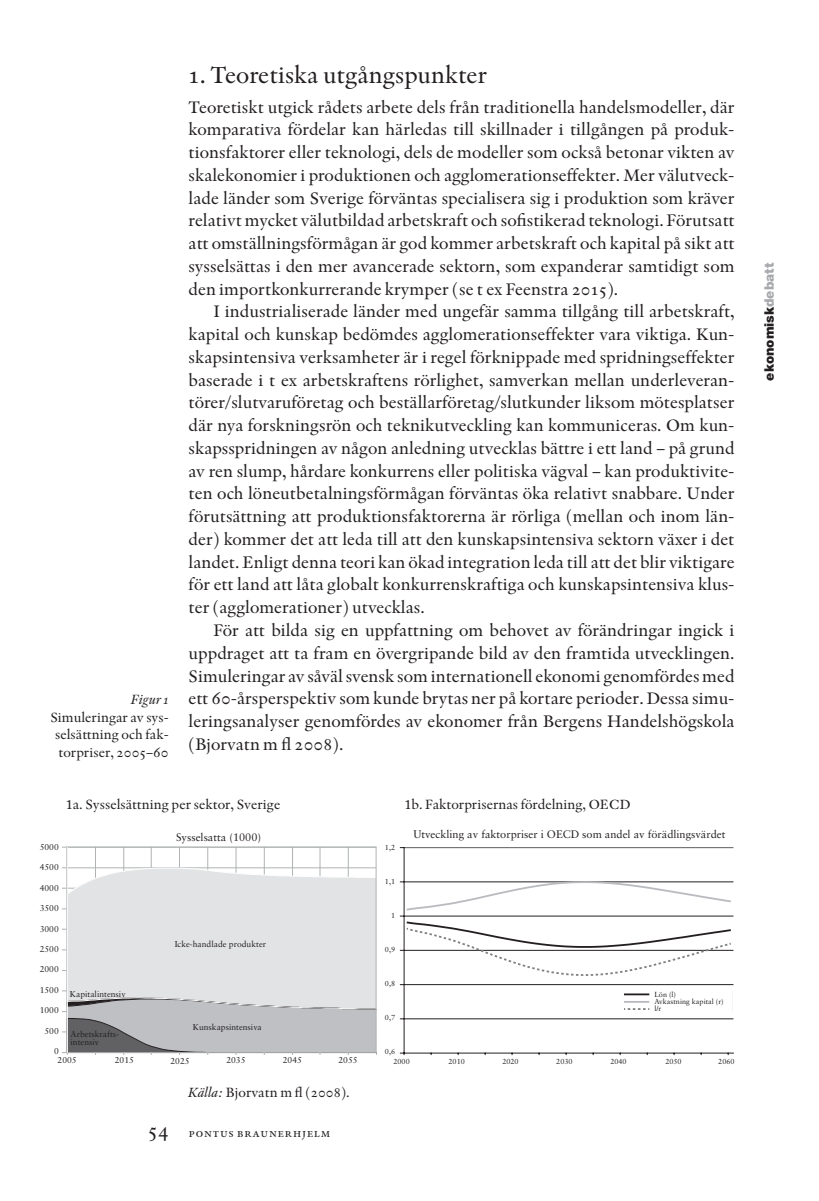
<style>
.page{position:relative;width:819px;height:1201px;background:#fff}
.page>*{position:absolute;margin:0;border:0;box-sizing:border-box;transform-origin:0 0}
.Rubrik_2_normal{font:24.5px "Indigo Os F";color:#231f20}
.Artikel_bröd_indrag{font:17.5px/22.8px "Indigo Os F";color:#231f20;text-align:justify}
.Artikel_bröd{font:17.5px/22.8px "Indigo Os F";color:#231f20;text-align:justify}
.Artikel_Marginaltext{font:14px/17.5px "Indigo Os F";color:#231f20;text-align:center}
.Artikel_Marginaltext-2{font:14px "Indigo";color:#231f20}
.Artikel_Källa{font:14px "Indigo";color:#231f20}
.Artikel_Källa-2{font:14px "Indigo Os F";color:#231f20}
.Artikel_Marginaltext-3{font:italic 14px "Indigo Os F";color:#231f20}
.t1{font:900 13.12px "Helvetica Neue";color:#231f20}
.t2{font:12.25px "Indigo SC";letter-spacing:.01em;color:#231f20}
.t3{font:11.03px "Sabon";color:#231f20}
.t4{font:8.58px/9.3px "Sabon";color:#231f20}
.t5{font:7.35px/7.4px "Sabon";color:#231f20}
.s1{font-style:italic}
.s2{font-size:21px}
.s3{color:#a8a9ad}
</style>
<div class="page">
<hr style="left:95px;top:847px;width:1px;height:205px;background:#b0b3b3">
<hr style="left:123px;top:847px;width:1px;height:205px;background:#b0b3b3">
<hr style="left:151px;top:847px;width:1px;height:205px;background:#b0b3b3">
<hr style="left:179px;top:847px;width:1px;height:205px;background:#b0b3b3">
<hr style="left:207px;top:847px;width:1px;height:205px;background:#b0b3b3">
<hr style="left:236px;top:847px;width:1px;height:205px;background:#b0b3b3">
<hr style="left:264px;top:847px;width:1px;height:205px;background:#b0b3b3">
<hr style="left:292px;top:847px;width:1px;height:205px;background:#b0b3b3">
<hr style="left:320px;top:847px;width:1px;height:205px;background:#b0b3b3">
<hr style="left:348px;top:847px;width:1px;height:205px;background:#b0b3b3">
<hr style="left:67px;top:846px;width:309px;height:1px;background:#b0b3b3">
<div style="left:68px;top:867px;width:308px;height:130px;background:#e2e3e5"></div>
<svg style="left:62px;top:997px;width:315px;height:57px;background:#b5b6b9"></svg>
<hr style="left:376px;top:847px;width:1px;height:205px;background:#b0b3b3">
<hr style="left:67px;top:847px;width:1px;height:205px;background:#fbfbfc">
<svg style="left:405px;top:847px;width:328px;height:172px"></svg>
<hr style="left:404px;top:847px;width:1px;height:206px;background:#231f20">
<hr style="left:404px;top:1052px;width:329px;height:1px;background:#231f20">
<svg style="left:400px;top:880px;width:332px;height:96px"></svg>
<svg style="left:562px;top:991px;width:170px;height:20px"></svg>
<hr style="left:624px;top:993px;width:25px;height:2px;background:#231f20">
<p class="Artikel_Marginaltext-3" style="left:131px;top:691px;width:39px">Figur 1</p>
<p class="Artikel_Marginaltext" style="left:50px;top:708px;width:120px">Simuleringar av sys&shy;selsättning och fak&shy;torpriser, 2005–60</p>
<p class="Rubrik_2_normal" style="left:189px;top:60px;width:300px">1. Teoretiska utgångspunkter</p>
<p class="Artikel_bröd" style="left:189px;top:95px;width:547px">Teoretiskt utgick rådets arbete dels från traditionella handelsmodeller, där komparativa fördelar kan härledas till skillnader i tillgången på produk&shy;tionsfaktorer eller teknologi, dels de modeller som också betonar vikten av skalekonomier i produktionen och agglomerationseffekter. Mer välutveck&shy;lade länder som Sverige förväntas specialisera sig i produktion som kräver relativt mycket välutbildad arbetskraft och sofistikerad teknologi. Förutsatt att omställningsförmågan är god kommer arbetskraft och kapital på sikt att sysselsättas i den mer avancerade sektorn, som expanderar samtidigt som den importkonkurrerande krymper (se t ex Feenstra 2015).</p>
<p class="Artikel_bröd_indrag" style="left:189px;top:300px;width:547px;text-indent:25px">I industrialiserade länder med ungefär samma tillgång till arbetskraft, kapital och kunskap bedömdes agglomerationseffekter vara viktiga. Kun&shy;skapsintensiva verksamheter är i regel förknippade med spridningseffekter baserade i t ex arbetskraftens rörlighet, samverkan mellan underleveran&shy;törer/slutvaruföretag och beställarföretag/slutkunder liksom mötesplatser där nya forskningsrön och teknikutveckling kan kommuniceras. Om kun&shy;skapsspridningen av någon anledning utvecklas bättre i ett land – på grund av ren slump, hårdare konkurrens eller politiska vägval – kan produktivite&shy;ten och löneutbetalningsförmågan förväntas öka relativt snabbare. Under förutsättning att produktionsfaktorerna är rörliga (mellan och inom län&shy;der) kommer det att leda till att den kunskapsintensiva sektorn växer i det landet. Enligt denna teori kan ökad integration leda till att det blir viktigare för ett land att låta globalt konkurrenskraftiga och kunskapsintensiva klus&shy;ter (agglomerationer) utvecklas.</p>
<p class="Artikel_bröd_indrag" style="left:189px;top:619px;width:547px;text-indent:25px">För att bilda sig en uppfattning om behovet av förändringar ingick i uppdraget att ta fram en övergripande bild av den framtida utvecklingen.<br>Simuleringar av såväl svensk som internationell ekonomi genomfördes med ett 60-årsperspektiv som kunde brytas ner på kortare perioder. Dessa simu&shy;leringsanalyser genomfördes av ekonomer från Bergens Handelshögskola (Bjorvatn m fl 2008).</p>
<p class="Artikel_Marginaltext-2" style="left:66px;top:796px;width:216px">1a. Sysselsättning per sektor, Sverige</p>
<p class="Artikel_Källa" style="left:404px;top:796px;width:227px">1b. Faktorprisernas fördelning, OECD</p>
<p class="t3" style="left:176px;top:830px;width:87px">Sysselsatta (1000)</p>
<p class="t3" style="left:413px;top:827px;width:313px">Utveckling av faktorpriser i OECD som andel av förädlingsvärdet</p>
<p class="t4" style="left:40px;top:842px;width:21px">5000</p>
<p class="t4" style="left:40px;top:862px;width:21px">4500</p>
<p class="t4" style="left:40px;top:883px;width:21px">4000</p>
<p class="t4" style="left:40px;top:903px;width:21px">3500</p>
<p class="t4" style="left:40px;top:923px;width:21px">3000</p>
<p class="t4" style="left:40px;top:944px;width:21px">2500</p>
<p class="t4" style="left:40px;top:964px;width:21px">2000</p>
<p class="t4" style="left:40px;top:985px;width:21px">1500</p>
<p class="t4" style="left:40px;top:1005px;width:21px">1000</p>
<p class="t4" style="left:44px;top:1026px;width:16px">500</p>
<p class="t4" style="left:58px;top:1046px;width:21px;text-indent:-4px">0<br>2005</p>
<p class="t4" style="left:115px;top:1055px;width:21px">2015</p>
<p class="t4" style="left:170px;top:1056px;width:21px">2025</p>
<p class="t4" style="left:226px;top:1055px;width:21px">2035</p>
<p class="t4" style="left:283px;top:1055px;width:21px">2045</p>
<p class="t4" style="left:338px;top:1055px;width:21px">2055</p>
<p class="t5" style="left:385px;top:844px;width:12px">1,2</p>
<p class="t5" style="left:385px;top:878px;width:12px">1,1</p>
<p class="t5" style="left:391px;top:912px;width:6px">1</p>
<p class="t5" style="left:385px;top:946px;width:12px">0,9</p>
<p class="t5" style="left:385px;top:980px;width:12px">0,8</p>
<p class="t5" style="left:385px;top:1014px;width:12px">0,7</p>
<p class="t5" style="left:393px;top:1046px;width:18px;line-height:9.8px;text-indent:-9px">0,6<br>2000</p>
<p class="t4" style="left:175px;top:939px;width:93px">Icke-handlade produkter</p>
<p class="t4" style="left:70px;top:989px;width:57px">Kapitalintensiv</p>
<p class="t4" style="left:71px;top:1030px;width:50px;line-height:7.4px">Arbetskrafts&shy;intensiv</p>
<p class="t5" style="left:654px;top:990px;width:71px">Lön (l)<br>Avkastning kapital (r) l/r</p>
<p class="t4" style="left:193px;top:1022px;width:71px">Kunskapsintensiva</p>
<p class="t5" style="left:448px;top:1057px;width:18px">2010</p>
<p class="t5" style="left:502px;top:1057px;width:18px">2020</p>
<p class="t5" style="left:556px;top:1057px;width:18px">2030</p>
<p class="t5" style="left:610px;top:1057px;width:18px">2040</p>
<p class="t5" style="left:665px;top:1057px;width:18px">2050</p>
<p class="t5" style="left:718px;top:1057px;width:18px">2060</p>
<p class="Artikel_Källa-2" style="left:189px;top:1084px;width:163px"><span class="s1">Källa:</span> Bjorvatn m fl (2008).</p>
<p class="t2" style="left:148px;top:1125px;width:184px"><span class="s2">54</span> pontus braunerhjelm</p>
<p class="t1" style="left:761px;top:381px;width:119px;rotate:-90deg">ekonomisk<span class="s3">debatt</span></p>
</div>
